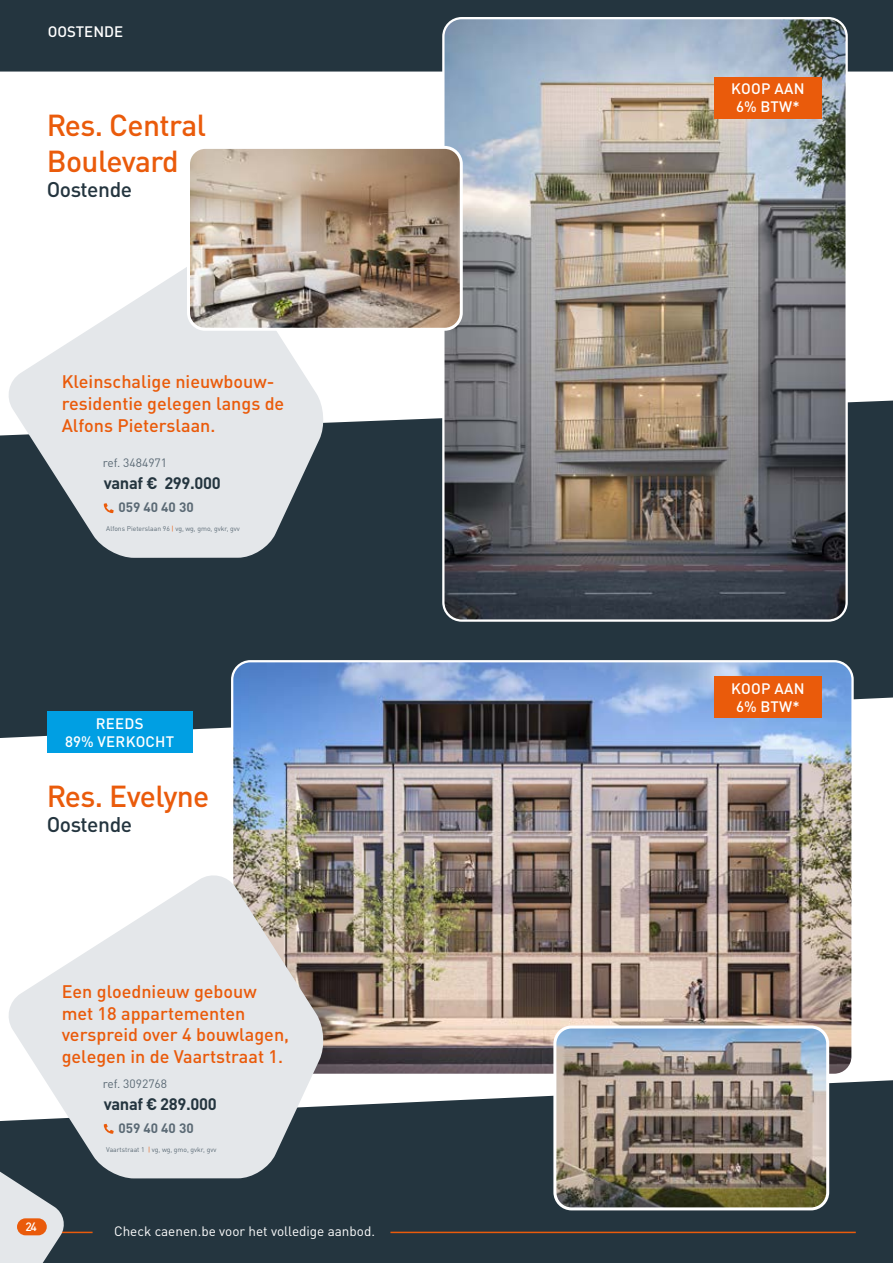
<style>
.page{position:relative;width:893px;height:1263px;background:#24353f}
.page>*{position:absolute;margin:0;border:0;box-sizing:border-box;transform-origin:0 0}
.t1{font:500 30px/36px "DIN Pro";letter-spacing:-.02em;color:#ea5b0b}
.t2{font:500 21px "DIN Pro";letter-spacing:-.02em;color:#24353f}
.t3{font:500 18px/21.6px "DIN Pro";color:#ea5b0b}
.t4{font:700 16.5px "DIN Pro";letter-spacing:-.02em;color:#24353f}
.t5{font:500 15px/18px "DIN Pro";letter-spacing:.02em;color:#fff;text-align:center}
.t6{font:500 15px "DIN Pro";color:#fff}
.t7{font:13.5px "DIN Pro";color:#fff}
.t8{font:700 13.5px "DIN Pro";color:#5b6a75}
.t9{font:12px "DIN Pro";color:#5b6a75}
.t10{font:500 12px "DIN Pro";color:#fff}
.t11{font:6.75px "DIN Pro";color:#5b6a75}
.s1{color:#ea5b0b}
</style>
<div class="page">
<hr style="left:390px;top:1232px;width:466px;height:1px;background:#ea5b0b">
<hr style="left:61px;top:1232px;width:32px;height:1px;background:#ea5b0b">
<svg style="left:0;top:1171px;width:67px;height:92px"></svg>
<div style="left:17px;top:1218px;width:30px;height:17px;background:#ea5b0b;border-radius:9px"></div>
<svg style="left:0;top:697px;width:893px;height:424px;fill:#fff"></svg>
<div style="left:0;top:72px;width:893px;height:363px;background:#fff"></div>
<img style="left:445px;top:20px;width:400px;height:599px">
<div style="left:442px;top:17px;width:406px;height:605px;border:2px solid #fff;border-radius:18px"></div>
<img style="left:234px;top:663px;width:618px;height:412px">
<svg style="left:5px;top:251px;width:320px;height:307px;background:#ced2d6"></svg>
<svg style="left:104px;top:503px;width:10px;height:10px"></svg>
<svg style="left:5px;top:872px;width:320px;height:306px;background:#d2d5d6"></svg>
<svg style="left:104px;top:1124px;width:10px;height:10px"></svg>
<img style="left:188px;top:147px;width:273px;height:182px">
<div style="left:187px;top:146px;width:276px;height:185px;border:3px solid #fff;border-radius:17px"></div>
<img style="left:555px;top:1027px;width:273px;height:182px">
<div style="left:553px;top:1025px;width:276px;height:185px;border:3px solid #fff;border-radius:17px"></div>
<div style="left:47px;top:711px;width:146px;height:42px;background:#009fe3"></div>
<div style="left:714px;top:77px;width:107px;height:42px;background:#ea5b0b"></div>
<div style="left:714px;top:677px;width:107px;height:41px;background:#ea5b0b"></div>
<p class="t6" style="left:48px;top:20px;width:77px">OOSTENDE</p>
<h1 class="t1" style="left:47px;top:104px;width:161px">Res. Central<br>Boulevard</h1>
<p class="t2" style="left:47px;top:173px;width:87px">Oostende</p>
<p class="t3" style="left:62px;top:369px;width:224px">Kleinschalige nieuwbouw&shy;residentie gelegen langs de<br>Alfons Pieterslaan.</p>
<p class="t9" style="left:103px;top:453px;width:66px">ref. 3484971</p>
<p class="t4" style="left:104px;top:469px;width:119px">vanaf € 299.000</p>
<p class="t8" style="left:118px;top:496px;width:77px">059 40 40 30</p>
<p class="t11" style="left:106px;top:523px;width:135px">Alfons Pieterslaan 96 <span class="s1">|</span> vg, wg, gmo, gvkr, gvv</p>
<p class="t5" style="left:65px;top:713px;width:111px">REEDS<br>89% VERKOCHT</p>
<h1 class="t1" style="left:47px;top:775px;width:164px">Res. Evelyne</h1>
<p class="t2" style="left:47px;top:807px;width:87px">Oostende</p>
<p class="t3" style="left:62px;top:979px;width:229px">Een gloednieuw gebouw met 18 appartementen verspreid over 4 bouwlagen, gelegen in de Vaartstraat 1.</p>
<p class="t9" style="left:103px;top:1074px;width:66px">ref. 3092768</p>
<p class="t4" style="left:104px;top:1090px;width:114px">vanaf € 289.000</p>
<p class="t8" style="left:118px;top:1117px;width:77px">059 40 40 30</p>
<p class="t11" style="left:106px;top:1144px;width:112px">Vaartstraat 1 <span class="s1">|</span> vg, wg, gmo, gvkr, gvv</p>
<p class="t10" style="left:26px;top:1217px;width:13px">24</p>
<p class="t7" style="left:114px;top:1220px;width:262px">Check caenen.be voor het volledige aanbod.</p>
<p class="t5" style="left:731px;top:78px;width:75px">KOOP AAN<br>6% BTW*</p>
<p class="t5" style="left:731px;top:678px;width:75px">KOOP AAN<br>6% BTW*</p>
</div>
